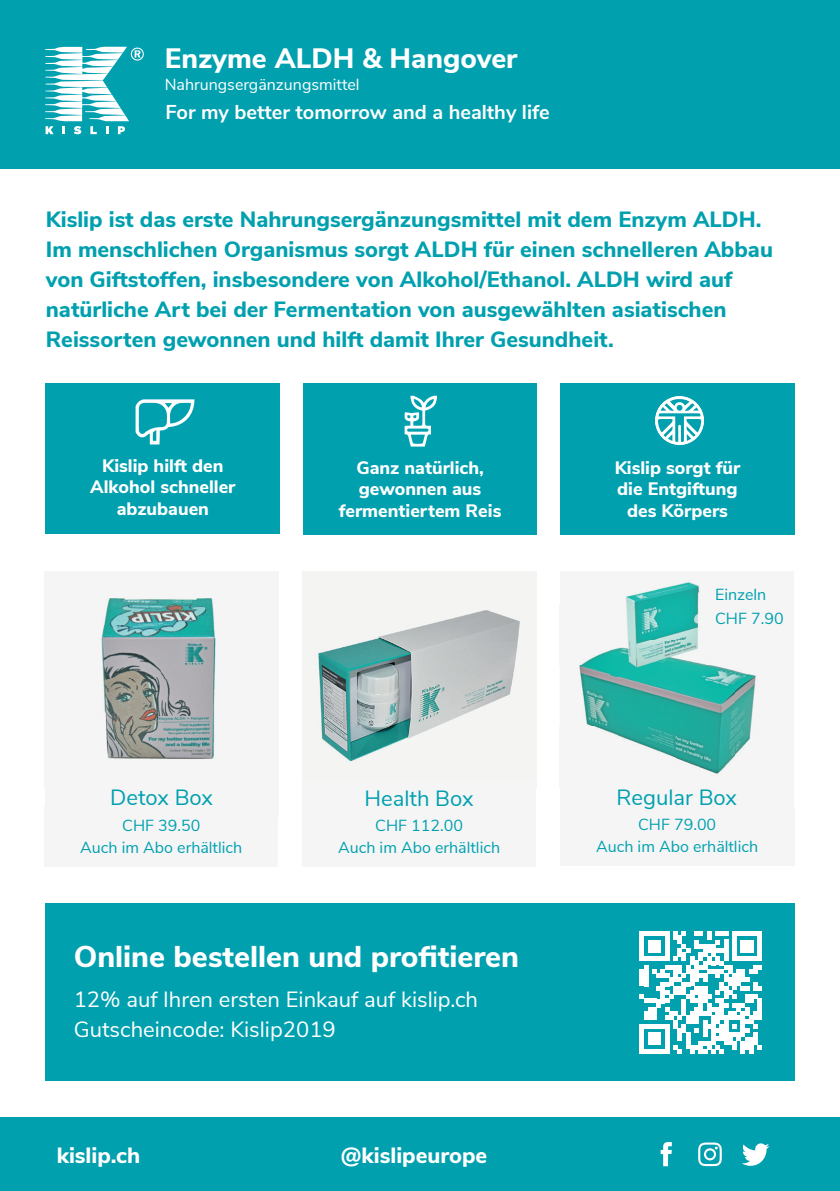
<style>
.page{position:relative;width:840px;height:1191px;background:#fff}
.page>*{position:absolute;margin:0;border:0;box-sizing:border-box;transform-origin:0 0}
.t1{font:800 30px "Nunito Sans";color:#fff}
.t2{font:800 28px "Nunito Sans";color:#fff}
.t3{font:800 22px/30px "Nunito Sans";color:#00a0af}
.t4{font:22px/30px "Nunito Sans";color:#fff}
.t5{font:22px "Nunito Sans";color:#00a0af}
.t6{font:800 22px "Nunito Sans";color:#fff}
.t7{font:700 20px "Nunito Sans";color:#fff}
.t8{font:800 18px/21.6px "Nunito Sans";color:#fff;text-align:center}
.t9{font:16px/22px "Nunito Sans";color:#00a0af;text-align:center}
.t10{font:16px "Nunito Sans";color:#fff}
</style>
<div class="page">
<div style="left:0;top:1117px;width:839px;height:74px;background:#00a0af"></div>
<svg style="left:742px;top:1143px;width:26px;height:22px"></svg>
<svg style="left:698px;top:1142px;width:23px;height:24px"></svg>
<svg style="left:660px;top:1142px;width:11px;height:24px"></svg>
<div style="left:0;top:0;width:839px;height:168px;background:#00a0af"></div>
<svg style="left:45px;top:47px;width:99px;height:87px"></svg>
<div style="left:303px;top:438px;width:233px;height:96px;background:#00a0af"></div>
<div style="left:560px;top:438px;width:234px;height:96px;background:#00a0af"></div>
<div style="left:46px;top:435px;width:234px;height:99px;background:#00a0af"></div>
<div style="left:45px;top:903px;width:749px;height:178px;background:#00a0af"></div>
<svg style="left:639px;top:931px;width:122px;height:122px"></svg>
<img style="left:98px;top:597px;width:118px;height:164px">
<img style="left:302px;top:571px;width:233px;height:209px">
<div style="left:559px;top:571px;width:234px;height:217px;background:#f5f5f6"></div>
<img style="left:581px;top:650px;width:28px;height:15px">
<img style="left:579px;top:665px;width:38px;height:70px">
<img style="left:617px;top:676px;width:59px;height:82px">
<img style="left:676px;top:665px;width:80px;height:109px">
<div style="left:46px;top:383px;width:234px;height:58px;background:#00a0af"></div>
<div style="left:303px;top:384px;width:233px;height:58px;background:#00a0af"></div>
<svg style="left:135px;top:399px;width:59px;height:45px"></svg>
<svg style="left:404px;top:396px;width:33px;height:50px"></svg>
<div style="left:560px;top:384px;width:234px;height:58px;background:#00a0af"></div>
<svg style="left:655px;top:396px;width:48px;height:49px"></svg>
<div style="left:559px;top:807px;width:235px;height:58px;background:#f5f5f6"></div>
<div style="left:559px;top:780px;width:234px;height:36px;background:#f5f5f6"></div>
<div style="left:302px;top:806px;width:233px;height:61px;background:#f5f5f6"></div>
<div style="left:302px;top:780px;width:233px;height:37px;background:#f5f5f6"></div>
<div style="left:44px;top:806px;width:234px;height:61px;background:#f5f5f6"></div>
<div style="left:45px;top:780px;width:233px;height:37px;background:#f5f5f6"></div>
<img style="left:609px;top:582px;width:96px;height:94px">
<p class="t2" style="left:165px;top:38px;width:354px">Enzyme ALDH &amp; Hangover</p>
<p class="t10" style="left:165px;top:73px;width:196px">Nahrungsergänzungsmittel</p>
<p class="t7" style="left:165px;top:98px;width:385px">For my better tomorrow and a healthy life</p>
<p class="t3" style="left:46px;top:203px;width:728px">Kislip ist das erste Nahrungsergänzungsmittel mit dem Enzym ALDH.<br>Im menschlichen Organismus sorgt ALDH für einen schnelleren Abbau von Giftstoffen, insbesondere von Alkohol/Ethanol. ALDH wird auf natürliche Art bei der Fermentation von ausgewählten asiatischen Reissorten gewonnen und hilft damit Ihrer Gesundheit.</p>
<p class="t8" style="left:90px;top:454px;width:147px">Kislip hilft den<br>Alkohol schneller abzubauen</p>
<p class="t8" style="left:338px;top:456px;width:164px">Ganz natürlich, gewonnen aus fermentiertem Reis</p>
<p class="t8" style="left:614px;top:456px;width:127px">Kislip sorgt für die Entgiftung des Körpers</p>
<p class="t9" style="left:714px;top:581px;width:70px;line-height:24px;text-align:left">Einzeln<br>CHF 7.90</p>
<p class="t5" style="left:110px;top:781px;width:104px">Detox Box</p>
<p class="t5" style="left:364px;top:782px;width:110px">Health Box</p>
<p class="t5" style="left:616px;top:781px;width:122px">Regular Box</p>
<p class="t9" style="left:80px;top:813px;width:163px">CHF 39.50<br>Auch im Abo erhältlich</p>
<p class="t9" style="left:338px;top:813px;width:163px">CHF 112.00<br>Auch im Abo erhältlich</p>
<p class="t9" style="left:595px;top:813px;width:163px">CHF 79.00<br>Auch im Abo erhältlich</p>
<h1 class="t1" style="left:74px;top:935px;width:446px">Online bestellen und profitieren</h1>
<p class="t4" style="left:74px;top:983px;width:405px">12% auf Ihren ersten Einkauf auf kislip.ch<br>Gutscheincode: Kislip2019</p>
<p class="t6" style="left:57px;top:1138px;width:85px">kislip.ch</p>
<p class="t6" style="left:341px;top:1138px;width:148px">@kislipeurope</p>
</div>
